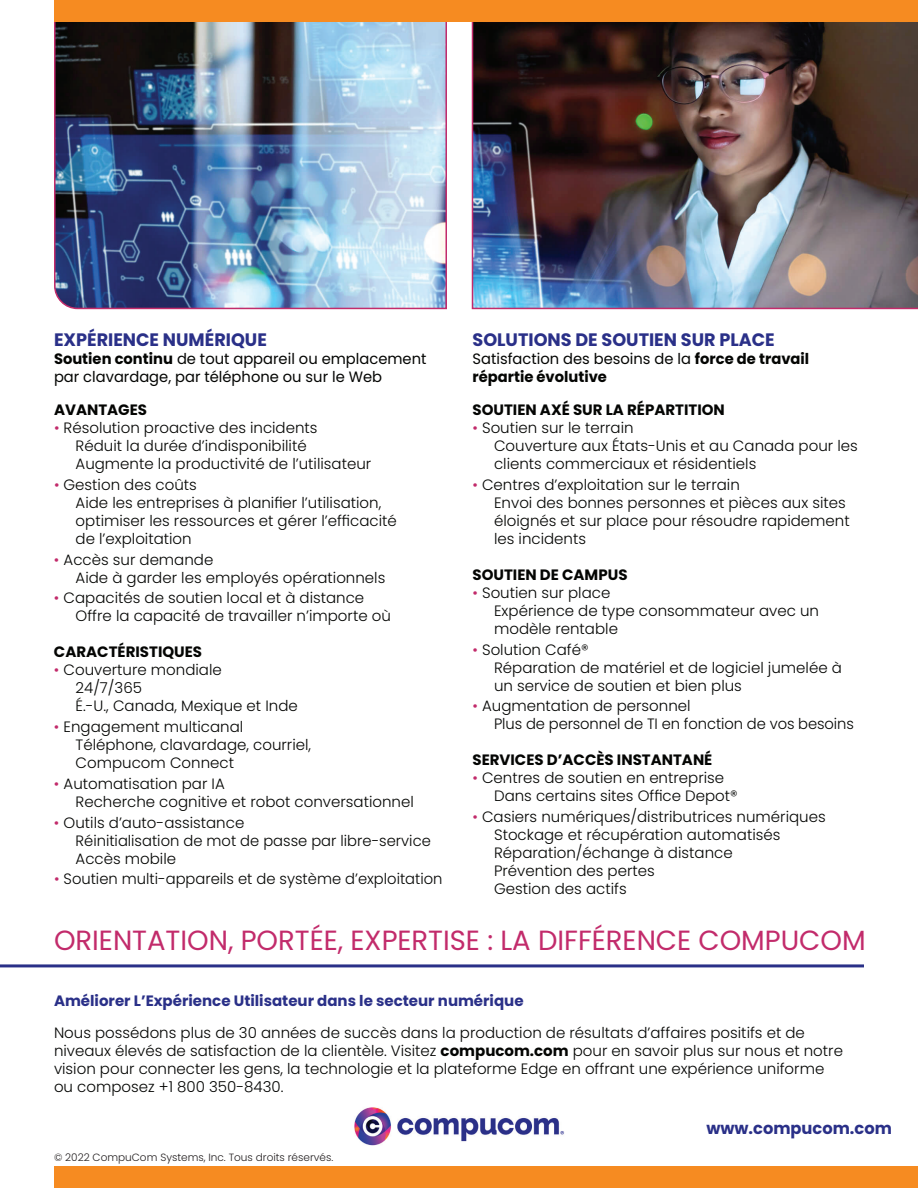
<style>
.page{position:relative;width:918px;height:1188px;background:#fff}
.page>*{position:absolute;margin:0;border:0;box-sizing:border-box;transform-origin:0 0}
.t1{font:27.75px "Poppins";color:#c22b6b}
.t2{font:700 18px "Poppins";color:#2a3088}
.t3{font:700 16.5px "Poppins";color:#2a3088}
.t4{font:300 15px/18px "Poppins";color:#040503}
.t5{font:700 15px/18px "Poppins";color:#040503}
.t6{font:15px/18px "Poppins";color:#040503}
.t7{font:700 15px "Poppins";color:#2a3088}
.t8{font:300 10.5px "Poppins";color:#231f20}
.s1{font-weight:700}
.s2{color:#c22b6b}
.s3{font-weight:400}
</style>
<div class="page">
<div style="left:54px;top:1166px;width:864px;height:22px;background:#f68b21"></div>
<img style="left:354px;top:1107px;width:210px;height:39px">
<hr style="left:0;top:964px;width:864px;height:3px;background:#2a3088">
<img style="left:54px;top:22px;width:864px;height:288px">
<div style="left:54px;top:0;width:864px;height:22px;background:#f68b21"></div>
<p class="t2" style="left:54px;top:329px;width:214px">EXPÉRIENCE NUMÉRIQUE</p>
<p class="t6" style="left:54px;top:350px;width:374px"><span class="s1">Soutien continu</span> de tout appareil ou emplacement par clavardage, par téléphone ou sur le Web</p>
<p class="t5" style="left:54px;top:401px;width:95px">AVANTAGES</p>
<p class="t4" style="left:76px;top:419px;width:297px;text-indent:-22px"><span class="s2">•</span> Résolution proactive des incidents<br>Réduit la durée d’indisponibilité<br>Augmente la productivité de l’utilisateur</p>
<p class="t4" style="left:76px;top:476px;width:323px;text-indent:-22px"><span class="s2">•</span> Gestion des coûts<br>Aide les entreprises à planifier l’utilisation, optimiser les ressources et gérer l’efficacité de l’exploitation</p>
<p class="t4" style="left:76px;top:551px;width:311px;text-indent:-22px"><span class="s2">•</span> Accès sur demande<br>Aide à garder les employés opérationnels</p>
<p class="t4" style="left:76px;top:589px;width:317px;text-indent:-22px"><span class="s2">•</span> Capacités de soutien local et à distance<br>Offre la capacité de travailler n’importe où</p>
<p class="t5" style="left:54px;top:643px;width:150px">CARACTÉRISTIQUES</p>
<p class="t4" style="left:76px;top:661px;width:224px;text-indent:-22px"><span class="s2">•</span> Couverture mondiale<br>24/7/365<br>É.-U., Canada, Mexique et Inde</p>
<p class="t4" style="left:76px;top:718px;width:237px;text-indent:-22px"><span class="s2">•</span> Engagement multicanal<br>Téléphone, clavardage, courriel,<br>Compucom Connect</p>
<p class="t4" style="left:76px;top:775px;width:340px;text-indent:-22px"><span class="s2">•</span> Automatisation par IA<br>Recherche cognitive et robot conversationnel</p>
<p class="t4" style="left:76px;top:813px;width:357px;text-indent:-22px"><span class="s2">•</span> Outils d’auto-assistance<br>Réinitialisation de mot de passe par libre-service<br>Accès mobile</p>
<p class="t4" style="left:54px;top:870px;width:390px"><span class="s2">•</span> Soutien multi-appareils et de système d’exploitation</p>
<p class="t2" style="left:472px;top:329px;width:304px">SOLUTIONS DE SOUTIEN SUR PLACE</p>
<p class="t5" style="left:472px;top:350px;width:338px"><span class="s3">Satisfaction des besoins de la</span> force de travail répartie évolutive</p>
<p class="t5" style="left:472px;top:401px;width:254px">SOUTIEN AXÉ SUR LA RÉPARTITION</p>
<p class="t4" style="left:494px;top:419px;width:365px;text-indent:-22px"><span class="s2">•</span> Soutien sur le terrain<br>Couverture aux États-Unis et au Canada pour les clients commerciaux et résidentiels</p>
<p class="t4" style="left:494px;top:476px;width:357px;text-indent:-22px"><span class="s2">•</span> Centres d’exploitation sur le terrain<br>Envoi des bonnes personnes et pièces aux sites éloignés et sur place pour résoudre rapidement les incidents</p>
<p class="t5" style="left:472px;top:566px;width:157px">SOUTIEN DE CAMPUS</p>
<p class="t4" style="left:494px;top:584px;width:326px;text-indent:-22px"><span class="s2">•</span> Soutien sur place<br>Expérience de type consommateur avec un modèle rentable</p>
<p class="t4" style="left:494px;top:641px;width:349px;text-indent:-22px"><span class="s2">•</span> Solution Café®<br>Réparation de matériel et de logiciel jumelée à un service de soutien et bien plus</p>
<p class="t4" style="left:494px;top:697px;width:361px;text-indent:-22px"><span class="s2">•</span> Augmentation de personnel<br>Plus de personnel de TI en fonction de vos besoins</p>
<p class="t5" style="left:472px;top:751px;width:241px">SERVICES D’ACCÈS INSTANTANÉ</p>
<p class="t4" style="left:494px;top:769px;width:245px;text-indent:-22px"><span class="s2">•</span> Centres de soutien en entreprise<br>Dans certains sites Office Depot®</p>
<p class="t4" style="left:494px;top:808px;width:333px;text-indent:-22px"><span class="s2">•</span> Casiers numériques/distributrices numériques<br>Stockage et récupération automatisés<br>Réparation/échange à distance<br>Prévention des pertes<br>Gestion des actifs</p>
<h1 class="t1" style="left:54px;top:925px;width:813px">ORIENTATION, PORTÉE, EXPERTISE : LA DIFFÉRENCE COMPUCOM</h1>
<p class="t7" style="left:54px;top:992px;width:471px">Améliorer L’Expérience Utilisateur dans le secteur numérique</p>
<p class="t4" style="left:54px;top:1024px;width:791px">Nous possédons plus de 30 années de succès dans la production de résultats d’affaires positifs et de niveaux élevés de satisfaction de la clientèle. Visitez <span class="s1">compucom.com</span> pour en savoir plus sur nous et notre vision pour connecter les gens, la technologie et la plateforme Edge en offrant une expérience uniforme ou composez +1 800 350-8430.</p>
<p class="t8" style="left:54px;top:1151px;width:281px">© 2022 CompuCom Systems, Inc. Tous droits réservés.</p>
<p class="t3" style="left:706px;top:1119px;width:187px">www.compucom.com</p>
</div>
